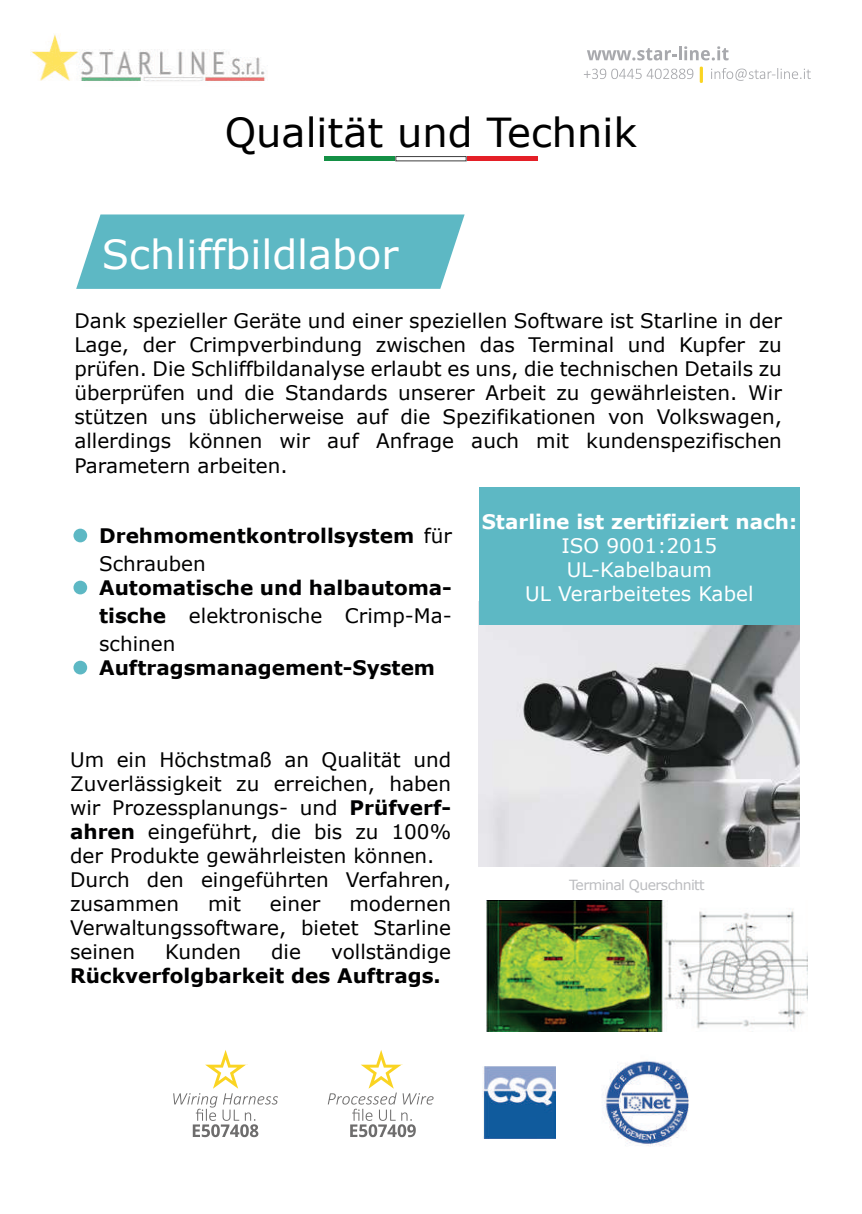
<style>
.page{position:relative;width:862px;height:1214px;background:#fff}
.page>*{position:absolute;margin:0;border:0;box-sizing:border-box;transform-origin:0 0}
.t1{font:40px "Verdana";color:#000}
.t2{font:40px "Verdana";color:#fff}
.t3{font:20px/24px "Verdana";color:#000001;text-align:justify}
.t4{font:700 20px/28px "Verdana";color:#000001}
.t5{font:20px/24px "Verdana";color:#fff;text-align:center}
.t6{font:700 20px "Verdana";color:#fff}
.t7{font:14px "Verdana";letter-spacing:-.04em;color:#bcbdc0}
.s1{font-weight:400}
.s2{font-weight:700}
</style>
<div class="page">
<img style="left:479px;top:625px;width:320px;height:241px">
<div style="left:479px;top:487px;width:320px;height:138px;background:#5db8c4"></div>
<div style="left:73px;top:528px;width:14px;height:14px;background:#5db8c4;border-radius:50%"></div>
<div style="left:73px;top:580px;width:14px;height:14px;background:#5db8c4;border-radius:50%"></div>
<div style="left:73px;top:660px;width:14px;height:14px;background:#5db8c4;border-radius:50%"></div>
<img style="left:30px;top:34px;width:236px;height:47px">
<div style="left:324px;top:156px;width:70px;height:5px;background:#149045"></div>
<div style="left:395px;top:156px;width:71px;height:5px;border:1px solid #3e3e3f"></div>
<div style="left:467px;top:156px;width:71px;height:5px;background:#e41f27"></div>
<svg style="left:173px;top:1050px;width:105px;height:86px"></svg>
<svg style="left:328px;top:1050px;width:105px;height:86px"></svg>
<img style="left:482px;top:1066px;width:74px;height:72px">
<img style="left:603px;top:1060px;width:86px;height:87px">
<img style="left:487px;top:900px;width:320px;height:131px">
<svg style="left:76px;top:214px;width:388px;height:75px;background:#68bcc8"></svg>
<svg style="left:584px;top:46px;width:227px;height:37px"></svg>
<h1 class="t1" style="left:225px;top:105px;width:414px">Qualität und Technik</h1>
<h1 class="t2" style="left:102px;top:226px;width:298px">Schliffbildlabor</h1>
<p class="t3" style="left:74px;top:309px;width:709px">Dank spezieller Geräte und einer speziellen Software ist Starline in der Lage, der Crimpverbindung zwischen das Terminal und Kupfer zu prüfen. Die Schliffbildanalyse erlaubt es uns, die technischen Details zu überprüfen und die Standards unserer Arbeit zu gewährleisten. Wir stützen uns üblicherweise auf die Spezifikationen von Volkswagen, allerdings können wir auf Anfrage auch mit kundenspezifischen Parametern arbeiten.</p>
<p class="t4" style="left:99px;top:521px;width:354px">Drehmomentkontrollsystem <span class="s1">für<br>Schrauben</span></p>
<p class="t4" style="left:99px;top:573px;width:354px;text-align:justify">Automatische und halbautoma&shy;tische <span class="s1">elektronische Crimp-Ma&shy;schinen</span></p>
<p class="t4" style="left:99px;top:653px;width:337px">Auftragsmanagement-System</p>
<p class="t3" style="left:70px;top:747px;width:383px;text-align:left">Um ein Höchstmaß an Qualität und<br>Zuverlässigkeit zu erreichen, haben wir Prozessplanungs- und <span class="s2">Prüfverf&shy;ahren</span> eingeführt, die bis zu 100% der Produkte gewährleisten können.<br>Durch den eingeführten Verfahren, zusammen</p>
<p class="t3" style="left:70px;top:891px;width:383px;text-indent:279px">modernen Verwaltungssoftware, bietet Starline seinen</p>
<p class="t3" style="left:208px;top:891px;width:34px">mit</p>
<p class="t3" style="left:270px;top:891px;width:52px">einer</p>
<p class="t3" style="left:165px;top:939px;width:77px">Kunden</p>
<p class="t3" style="left:271px;top:939px;width:31px">die</p>
<p class="t3" style="left:331px;top:939px;width:122px">vollständige</p>
<p class="t4" style="left:70px;top:961px;width:372px">Rückverfolgbarkeit des Auftrags.</p>
<p class="t6" style="left:482px;top:507px;width:317px">Starline ist zertifiziert nach:</p>
<p class="t5" style="left:525px;top:533px;width:230px">ISO 9001:2015<br>UL-Kabelbaum<br>UL Verarbeitetes Kabel</p>
<p class="t7" style="left:569px;top:875px;width:137px">Terminal Querschnitt</p>
</div>
